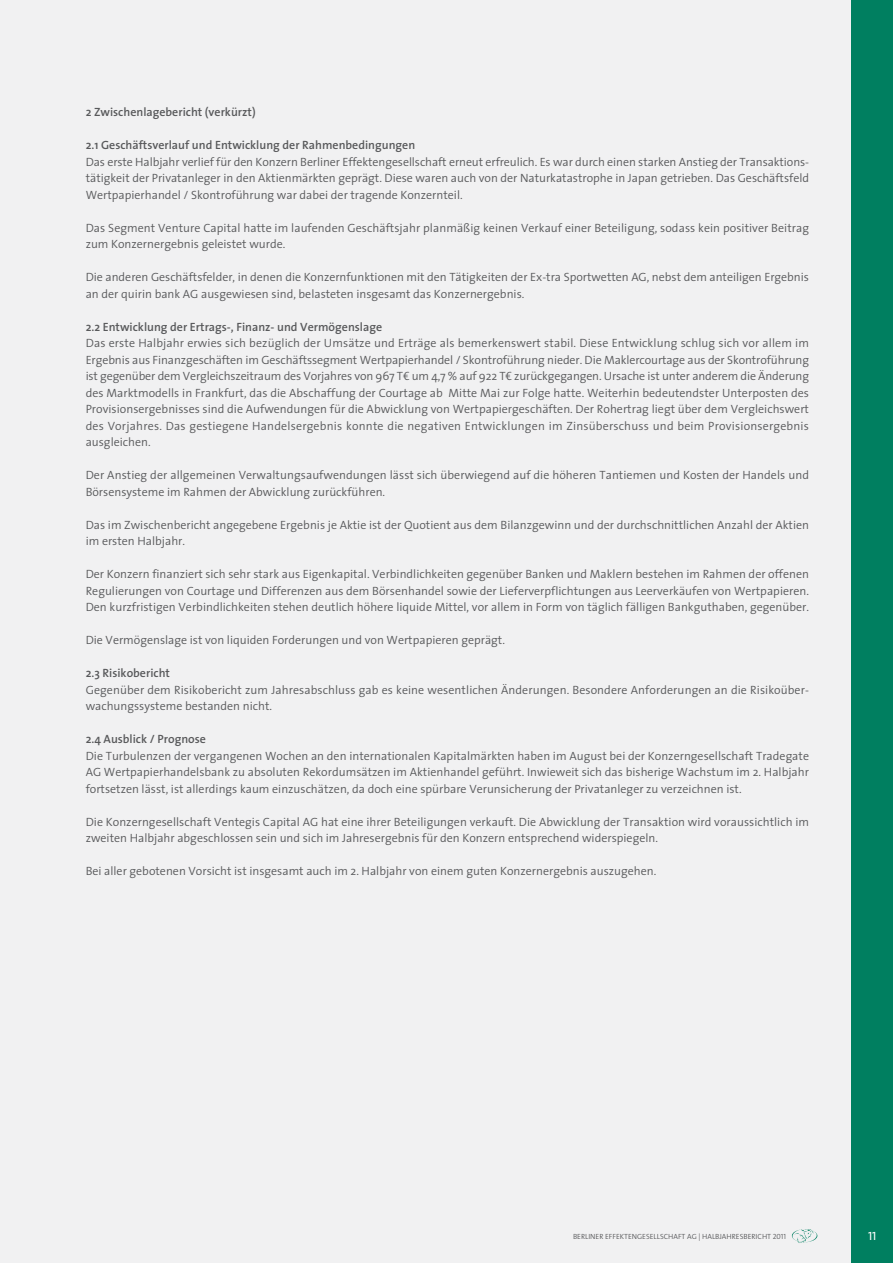
<style>
.page{position:relative;width:893px;height:1263px;background:#f1f1f2}
.page>*{position:absolute;margin:0;border:0;box-sizing:border-box;transform-origin:0 0}
.t1{font:300 12px/16.5px "The Sans";color:#58595b}
.t2{font:600 12px "The Sans";color:#58595b}
.t3{font:12px "The Sans Caps";color:#fff}
.t4{font:300 7.5px "The Sans";color:#58595b}
.s1{font-family:"The Sans Semi Light Caps";font-weight:400}
</style>
<div class="page">
<svg style="left:792px;top:1229px;width:25px;height:14px"></svg>
<div style="left:851px;top:0;width:42px;height:1263px;background:#007f60"></div>
<p class="t2" style="left:86px;top:108px;width:171px">2 Zwischenlagebericht (verkürzt)</p>
<p class="t2" style="left:86px;top:141px;width:331px">2.1 Geschäftsverlauf und Entwicklung der Rahmenbedingungen</p>
<p class="t1" style="left:86px;top:155px;width:725px;text-align:justify">Das erste Halbjahr verlief für den Konzern Berliner Effektengesellschaft erneut erfreulich. Es war durch einen starken Anstieg der Transaktions&shy;tätigkeit der Privatanleger in den Aktienmärkten geprägt. Diese waren auch von der Naturkatastrophe in Japan getrieben. Das Geschäftsfeld Wertpapierhandel / Skontroführung war dabei der tragende Konzernteil.</p>
<p class="t1" style="left:86px;top:221px;width:725px">Das Segment Venture Capital hatte im laufenden Geschäftsjahr planmäßig keinen Verkauf einer Beteiligung, sodass kein positiver Beitrag zum Konzernergebnis geleistet wurde.</p>
<p class="t1" style="left:86px;top:270px;width:725px">Die anderen Geschäftsfelder, in denen die Konzernfunktionen mit den Tätigkeiten der Ex-tra Sportwetten AG, nebst dem anteiligen Ergebnis an der quirin bank AG ausgewiesen sind, belasteten insgesamt das Konzernergebnis.</p>
<p class="t2" style="left:86px;top:322px;width:298px">2.2 Entwicklung der Ertrags-, Finanz- und Vermögenslage</p>
<p class="t1" style="left:86px;top:336px;width:725px;text-align:justify">Das erste Halbjahr erwies sich bezüglich der Umsätze und Erträge als bemerkenswert stabil. Diese Entwicklung schlug sich vor allem im Ergebnis aus Finanzgeschäften im Geschäftssegment Wertpapierhandel / Skontroführung nieder. Die Maklercourtage aus der Skontroführung ist gegenüber dem Vergleichszeitraum des Vorjahres von 967 T¤ um 4,7 % auf 922 T¤ zurückgegangen. Ursache ist unter anderem die Änderung des Marktmodells in Frankfurt, das die Abschaffung der Courtage ab Mitte Mai zur Folge hatte. Weiterhin bedeutendster Unterposten des Provisionsergebnisses sind die Aufwendungen für die Abwicklung von Wertpapiergeschäften. Der Rohertrag liegt über dem Vergleichswert des Vorjahres. Das gestiegene Handelsergebnis konnte die negativen Entwicklungen im Zinsüberschuss und beim Provisionsergebnis ausgleichen.</p>
<p class="t1" style="left:86px;top:468px;width:725px">Der Anstieg der allgemeinen Verwaltungsaufwendungen lässt sich überwiegend auf die höheren Tantiemen und Kosten der Handels und<br>Börsensysteme im Rahmen der Abwicklung zurückführen.</p>
<p class="t1" style="left:86px;top:518px;width:725px">Das im Zwischenbericht angegebene Ergebnis je Aktie ist der Quotient aus dem Bilanzgewinn und der durchschnittlichen Anzahl der Aktien im ersten Halbjahr.</p>
<p class="t1" style="left:86px;top:567px;width:725px;text-align:justify">Der Konzern finanziert sich sehr stark aus Eigenkapital. Verbindlichkeiten gegenüber Banken und Maklern bestehen im Rahmen der offenen Regulierungen von Courtage und Differenzen aus dem Börsenhandel sowie der Lieferverpflichtungen aus Leerverkäufen von Wertpapieren.<br>Den kurzfristigen Verbindlichkeiten stehen deutlich höhere liquide Mittel, vor allem in Form von täglich fälligen Bankguthaben, gegenüber.</p>
<p class="t1" style="left:86px;top:633px;width:421px">Die Vermögenslage ist von liquiden Forderungen und von Wertpapieren geprägt.</p>
<p class="t2" style="left:86px;top:669px;width:86px">2.3 Risikobericht</p>
<p class="t1" style="left:86px;top:683px;width:725px">Gegenüber dem Risikobericht zum Jahresabschluss gab es keine wesentlichen Änderungen. Besondere Anforderungen an die Risikoüber&shy;wachungssysteme bestanden nicht.</p>
<p class="t2" style="left:86px;top:735px;width:122px">2.4 Ausblick / Prognose</p>
<p class="t1" style="left:86px;top:749px;width:725px;text-align:justify">Die Turbulenzen der vergangenen Wochen an den internationalen Kapitalmärkten haben im August bei der Konzerngesellschaft Tradegate AG Wertpapierhandelsbank zu absoluten Rekordumsätzen im Aktienhandel geführt. Inwieweit sich das bisherige Wachstum im 2. Halbjahr fortsetzen lässt, ist allerdings kaum einzuschätzen, da doch eine spürbare Verunsicherung der Privatanleger zu verzeichnen ist.</p>
<p class="t1" style="left:86px;top:815px;width:725px">Die Konzerngesellschaft Ventegis Capital AG hat eine ihrer Beteiligungen verkauft. Die Abwicklung der Transaktion wird voraussichtlich im zweiten Halbjahr abgeschlossen sein und sich im Jahresergebnis für den Konzern entsprechend widerspiegeln.</p>
<p class="t1" style="left:86px;top:864px;width:572px">Bei aller gebotenen Vorsicht ist insgesamt auch im 2. Halbjahr von einem guten Konzernergebnis auszugehen.</p>
<p class="t4" style="left:573px;top:1233px;width:215px">BERLINER EFFEKTENGESELLSCHAFT AG | HALBJAHRESBERICHT <span class="s1">2011</span></p>
<p class="t3" style="left:868px;top:1229px;width:10px">11</p>
</div>
